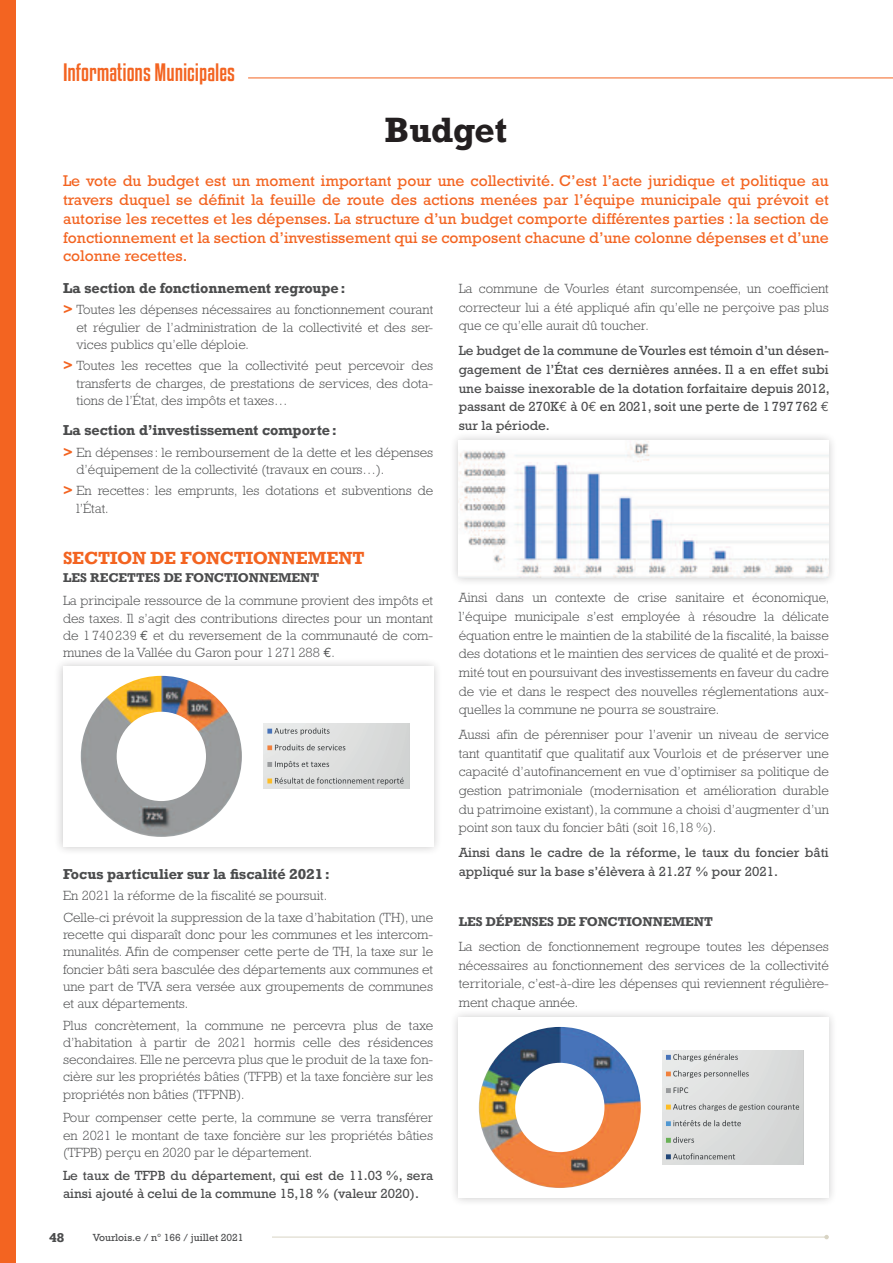
<style>
.page{position:relative;width:893px;height:1263px;background:#fff}
.page>*{position:absolute;margin:0;border:0;box-sizing:border-box;transform-origin:0 0}
.t1{font:700 33px "Rockwell";letter-spacing:-.01em;color:#231f20}
.t2{font:22.2px "Kenyan Coffee Rg";color:#f36421}
.t3{font:700 16.5px "Rockwell";color:#f36421}
.t4{font:15.75px/18.9px "Rockwell";color:#f36421;text-align:justify}
.t5{font:300 13.5px/17.2px "Rockwell";color:#4b4c4d;text-align:justify}
.t6{font:13.5px/18.6px "Rockwell";color:#4b4c4d}
.t7{font:700 13.5px "Rockwell";color:#4b4c4d}
.t8{font:700 12px "Rockwell";color:#4b4c4d}
.t9{font:10.5px "Rockwell";color:#4b4c4d}
.s1{font-weight:700}
.s2{font-weight:700;color:#f36421}
.s3{font-family:"Euro Mono";font-weight:400}
.s4{font-family:"Euro Mono"}
</style>
<div class="page">
<div style="left:0;top:0;width:16px;height:1262px;background:#f36421"></div>
<hr style="left:254px;top:1236px;width:572px;height:1px;background:#d8d4c4">
<svg style="left:824px;top:1235px;width:4px;height:4px"></svg>
<div style="left:93px;top:1232px;width:178px;height:9px;background:#fff"></div>
<div style="left:54px;top:657px;width:388px;height:198px;background:#231f20;opacity:.25"></div>
<div style="left:63px;top:666px;width:370px;height:180px;background:#fff"></div>
<img style="left:81px;top:676px;width:161px;height:161px;border-radius:81px">
<div style="left:117px;top:711px;width:89px;height:90px;background:#fff;border-radius:50%"></div>
<img style="left:263px;top:724px;width:146px;height:65px">
<div style="left:449px;top:431px;width:389px;height:155px;background:#231f20;opacity:.25"></div>
<img style="left:458px;top:440px;width:370px;height:137px">
<div style="left:449px;top:1008px;width:389px;height:198px;background:#231f20;opacity:.25"></div>
<div style="left:458px;top:1017px;width:370px;height:180px;background:#fff"></div>
<img style="left:479px;top:1026px;width:161px;height:162px;border-radius:81px">
<div style="left:515px;top:1062px;width:89px;height:90px;background:#fff;border-radius:50%"></div>
<img style="left:662px;top:1050px;width:141px;height:114px">
<hr style="left:248px;top:78px;width:644px;height:1px;background:#f36421">
<h2 class="t2" style="left:63px;top:57px;width:173px">Informations Municipales</h2>
<h1 class="t1" style="left:384px;top:108px;width:124px">Budget</h1>
<p class="t4" style="left:63px;top:171px;width:767px">Le vote du budget est un moment important pour une collectivité. C’est l’acte juridique et politique au travers duquel se définit la feuille de route des actions menées par l’équipe municipale qui prévoit et autorise les recettes et les dépenses. La structure d’un budget comporte différentes parties : la section de fonctionnement et la section d’investissement qui se composent chacune d’une colonne dépenses et d’une colonne recettes.</p>
<p class="t5" style="left:63px;top:277px;width:371px;line-height:21.5px"><span class="s1">La section de fonctionnement regroupe:<br></span><span class="s2">&gt;</span> Toutes les dépenses nécessaires au fonctionnement courant</p>
<p class="t5" style="left:76px;top:318px;width:358px">et régulier de l’administration de la collectivité et des ser&shy;vices publics qu’elle déploie.</p>
<p class="t5" style="left:76px;top:357px;width:358px;text-indent:-13px"><span class="s2">&gt;</span> Toutes les recettes que la collectivité peut percevoir des transferts de charges, de prestations de services, des dota&shy;tions de l’État, des impôts et taxes…</p>
<p class="t5" style="left:63px;top:419px;width:371px;line-height:21.5px"><span class="s1">La section d’investissement comporte:<br></span><span class="s2">&gt;</span> En dépenses : le remboursement de la dette et les dépenses</p>
<p class="t5" style="left:63px;top:458px;width:371px;line-height:21.5px;text-indent:13px">d’équipement de la collectivité (travaux en cours…).<br><span class="s2">&gt;</span> En recettes : les emprunts, les dotations et subventions de</p>
<p class="t5" style="left:76px;top:499px;width:34px">l’État.</p>
<p class="t3" style="left:63px;top:548px;width:303px">SECTION DE FONCTIONNEMENT</p>
<p class="t8" style="left:63px;top:569px;width:258px">LES RECETTES DE FONCTIONNEMENT</p>
<p class="t5" style="left:63px;top:592px;width:371px">La principale ressource de la commune provient des impôts et des taxes. Il s’agit des contributions directes pour un montant de 1740239 <span class="s3">E</span> et du reversement de la communauté de com&shy;munes de la Vallée du Garon pour 1271288 <span class="s3">E</span>.</p>
<p class="t7" style="left:63px;top:865px;width:268px">Focus particulier sur la fiscalité 2021:</p>
<p class="t5" style="left:63px;top:885px;width:371px;line-height:21.5px">En 2021 la réforme de la fiscalité se poursuit.<br>Celle-ci prévoit la suppression de la taxe d’habitation (TH), une</p>
<p class="t5" style="left:63px;top:925px;width:371px">recette qui disparaît donc pour les communes et les intercom&shy;munalités. Afin de compenser cette perte de TH, la taxe sur le foncier bâti sera basculée des départements aux communes et une part de TVA sera versée aux groupements de communes et aux départements.</p>
<p class="t5" style="left:63px;top:1016px;width:371px">Plus concrètement, la commune ne percevra plus de taxe d’habitation à partir de 2021 hormis celle des résidences secondaires. Elle ne percevra plus que le produit de la taxe fon&shy;cière sur les propriétés bâties (TFPB) et la taxe foncière sur les propriétés non bâties (TFPNB).</p>
<p class="t5" style="left:63px;top:1109px;width:371px">Pour compenser cette perte, la commune se verra transférer en 2021 le montant de taxe foncière sur les propriétés bâties (TFPB) perçu en 2020 par le département.</p>
<p class="t6" style="left:63px;top:1167px;width:371px;line-height:17.2px">Le taux de TFPB du département, qui est de 11.03 %, sera ainsi ajouté à celui de la commune 15,18 % (valeur 2020).</p>
<p class="t8" style="left:49px;top:1229px;width:17px">48</p>
<p class="t9" style="left:93px;top:1231px;width:152px">Vourlois.e / n° 166 / juillet 2021</p>
<p class="t5" style="left:458px;top:279px;width:371px;line-height:18.6px">La commune de Vourles étant surcompensée, un coefficient correcteur lui a été appliqué afin qu’elle ne perçoive pas plus que ce qu’elle aurait dû toucher.</p>
<p class="t6" style="left:458px;top:341px;width:372px;text-align:justify">Le budget de la commune de Vourles est témoin d’un désen&shy;gagement de l’État ces dernières années. Il a en effet subi une baisse inexorable de la dotation forfaitaire depuis 2012, passant de 270K<span class="s4">E</span> à 0<span class="s4">E</span> en 2021, soit une perte de 1797762 <span class="s4">E </span>sur la période.</p>
<p class="t5" style="left:458px;top:588px;width:372px;line-height:18.6px">Ainsi dans un contexte de crise sanitaire et économique, l’équipe municipale s’est employée à résoudre la délicate équation entre le maintien de la stabilité de la fiscalité, la baisse des dotations et le maintien des services de qualité et de proxi&shy;mité tout en poursuivant des investissements en faveur du cadre de vie et dans le respect des nouvelles réglementations aux&shy;quelles la commune ne pourra se soustraire.</p>
<p class="t5" style="left:458px;top:725px;width:371px;line-height:18.6px">Aussi afin de pérenniser pour l’avenir un niveau de service tant quantitatif que qualitatif aux Vourlois et de préserver une capacité d’autofinancement en vue d’optimiser sa politique de gestion patrimoniale (modernisation et amélioration durable du patrimoine existant), la commune a choisi d’augmenter d’un point son taux du foncier bâti (soit 16,18 %).</p>
<p class="t6" style="left:458px;top:843px;width:371px">Ainsi dans le cadre de la réforme, le taux du foncier bâti appliqué sur la base s’élèvera à 21.27 % pour 2021.</p>
<p class="t8" style="left:458px;top:913px;width:256px">LES DÉPENSES DE FONCTIONNEMENT</p>
<p class="t5" style="left:458px;top:937px;width:371px;line-height:18.6px">La section de fonctionnement regroupe toutes les dépenses nécessaires au fonctionnement des services de la collectivité territoriale, c’est-à-dire les dépenses qui reviennent régulière&shy;ment chaque année.</p>
</div>
